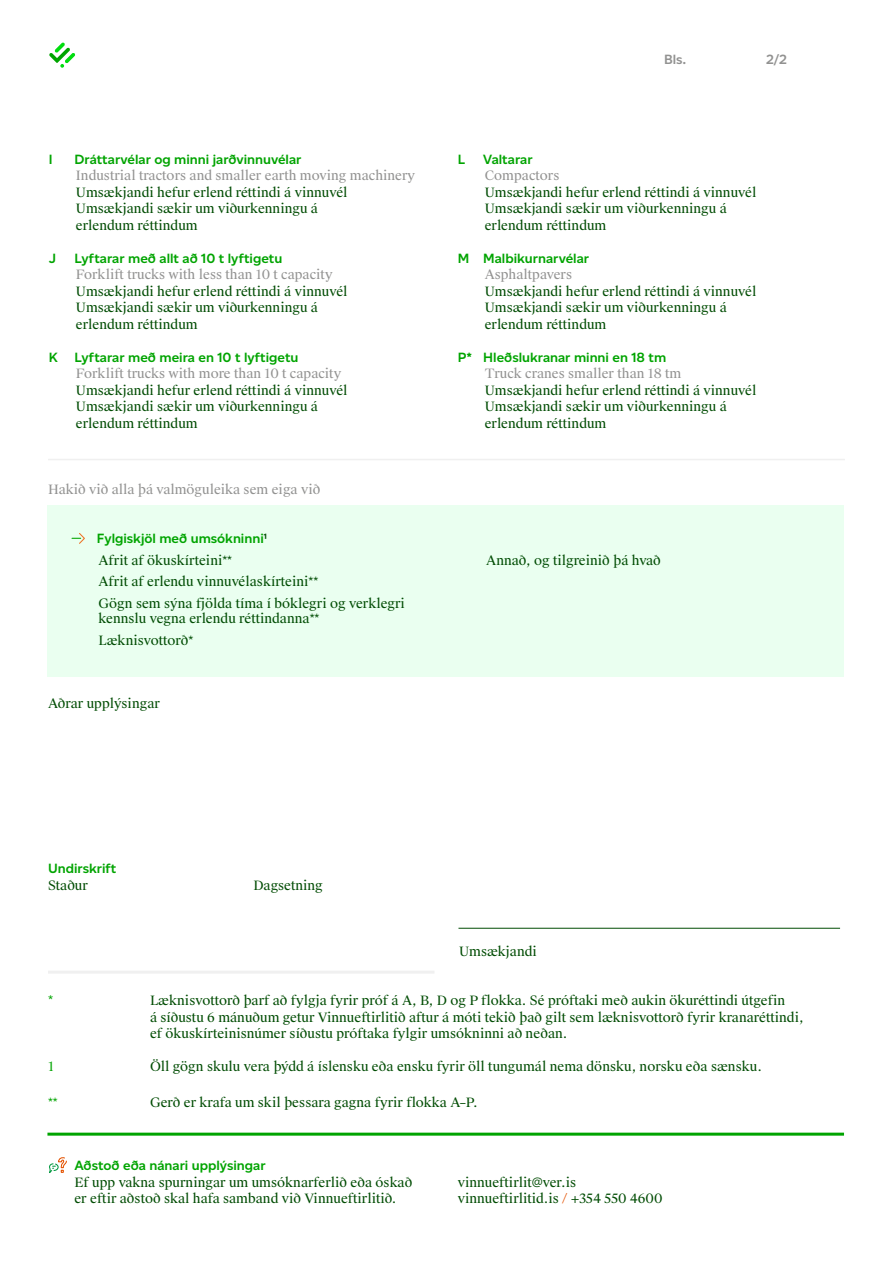
<style>
.page{position:relative;width:893px;height:1263px;background:#fff}
.page>*{position:absolute;margin:0;border:0;box-sizing:border-box;transform-origin:0 0}
.t1{font:600 13.5px "VER Altform";color:#00a400}
.t2{font:600 13.5px "VER Altform";color:#929291}
.t3{font:13.5px "Suisse Works";color:#00a400}
.t4{font:12.9px/16.5px "Suisse Works";color:#004c03}
.t5{font:12.9px "Suisse Works";color:#929291}
.t6{font:12.9px "Suisse Works";color:#00a400}
.s1{color:#004c03}
.s2{font-weight:500;color:#e45200}
</style>
<div class="page">
<svg style="left:49px;top:42px;width:26px;height:26px"></svg>
<svg style="left:49px;top:1157px;width:18px;height:16px"></svg>
<hr style="left:47px;top:1133px;width:797px;height:3px;background:#00a400">
<hr style="left:48px;top:971px;width:386px;height:3px;background:#f0f0f0">
<hr style="left:458px;top:928px;width:382px;height:1px;background:#004c03">
<hr style="left:48px;top:459px;width:797px;height:1px;background:#f0f0f0">
<div style="left:47px;top:505px;width:797px;height:171px;background:#eafff0"></div>
<svg style="left:72px;top:533px;width:13px;height:11px"></svg>
<p class="t1" style="left:49px;top:151px;width:5px">I</p>
<p class="t1" style="left:74px;top:151px;width:228px">Dráttarvélar og minni jarðvinnuvélar</p>
<p class="t5" style="left:76px;top:167px;width:341px">Industrial tractors and smaller earth moving machinery</p>
<p class="t4" style="left:76px;top:184px;width:273px">Umsækjandi hefur erlend réttindi á vinnuvél<br>Umsækjandi sækir um viðurkenningu á erlendum réttindum</p>
<p class="t1" style="left:49px;top:250px;width:9px">J</p>
<p class="t1" style="left:74px;top:250px;width:209px">Lyftarar með allt að 10 t lyftigetu</p>
<p class="t5" style="left:76px;top:266px;width:258px">Forklift trucks with less than 10 t capacity</p>
<p class="t4" style="left:76px;top:283px;width:273px">Umsækjandi hefur erlend réttindi á vinnuvél<br>Umsækjandi sækir um viðurkenningu á erlendum réttindum</p>
<p class="t1" style="left:49px;top:349px;width:251px">K Lyftarar með meira en 10 t lyftigetu</p>
<p class="t5" style="left:76px;top:365px;width:267px">Forklift trucks with more than 10 t capacity</p>
<p class="t4" style="left:76px;top:382px;width:273px">Umsækjandi hefur erlend réttindi á vinnuvél<br>Umsækjandi sækir um viðurkenningu á erlendum réttindum</p>
<p class="t5" style="left:48px;top:481px;width:274px">Hakið við alla þá valmöguleika sem eiga við</p>
<p class="t1" style="left:97px;top:531px;width:172px">Fylgiskjöl með umsókninni<span class="s1">¹</span></p>
<p class="t4" style="left:98px;top:550px;width:308px;line-height:21.6px">Afrit af ökuskírteini**<br>Afrit af erlendu vinnuvélaskírteini**<br>Gögn sem sýna fjölda tíma í bóklegri og verklegri</p>
<p class="t4" style="left:98px;top:608px;width:222px;line-height:21.6px">kennslu vegna erlendu réttindanna**<br>Læknisvottorð*</p>
<p class="t4" style="left:48px;top:695px;width:113px">Aðrar upplýsingar</p>
<p class="t2" style="left:664px;top:52px;width:23px">Bls.</p>
<p class="t2" style="left:766px;top:52px;width:23px">2/2</p>
<p class="t1" style="left:458px;top:151px;width:9px">L</p>
<p class="t1" style="left:483px;top:151px;width:51px">Valtarar</p>
<p class="t5" style="left:485px;top:167px;width:76px">Compactors</p>
<p class="t4" style="left:485px;top:184px;width:273px">Umsækjandi hefur erlend réttindi á vinnuvél<br>Umsækjandi sækir um viðurkenningu á erlendum réttindum</p>
<p class="t1" style="left:458px;top:250px;width:133px">M Malbikurnarvélar</p>
<p class="t5" style="left:485px;top:266px;width:89px">Asphaltpavers</p>
<p class="t4" style="left:485px;top:283px;width:273px">Umsækjandi hefur erlend réttindi á vinnuvél<br>Umsækjandi sækir um viðurkenningu á erlendum réttindum</p>
<p class="t1" style="left:458px;top:349px;width:210px">P* Hleðslukranar minni en 18 tm</p>
<p class="t5" style="left:485px;top:365px;width:198px">Truck cranes smaller than 18 tm</p>
<p class="t4" style="left:485px;top:382px;width:273px">Umsækjandi hefur erlend réttindi á vinnuvél<br>Umsækjandi sækir um viðurkenningu á erlendum réttindum</p>
<p class="t4" style="left:486px;top:553px;width:176px">Annað, og tilgreinið þá hvað</p>
<p class="t1" style="left:48px;top:861px;width:70px">Undirskrift</p>
<p class="t4" style="left:48px;top:877px;width:41px">Staður</p>
<p class="t4" style="left:253px;top:877px;width:71px">Dagsetning</p>
<p class="t4" style="left:459px;top:943px;width:79px">Umsækjandi</p>
<p class="t3" style="left:48px;top:992px;width:7px">*</p>
<p class="t4" style="left:150px;top:992px;width:655px">Læknisvottorð þarf að fylgja fyrir próf á A, B, D og P flokka. Sé próftaki með aukin ökuréttindi útgefin<br>á síðustu 6 mánuðum getur Vinnueftirlitið aftur á móti tekið það gilt sem læknisvottorð fyrir kranaréttindi, ef ökuskírteinisnúmer síðustu próftaka fylgir umsókninni að neðan.</p>
<p class="t6" style="left:48px;top:1058px;width:7px">1</p>
<p class="t4" style="left:150px;top:1058px;width:613px">Öll gögn skulu vera þýdd á íslensku eða ensku fyrir öll tungumál nema dönsku, norsku eða sænsku.</p>
<p class="t6" style="left:48px;top:1094px;width:11px">**</p>
<p class="t4" style="left:150px;top:1094px;width:329px">Gerð er krafa um skil þessara gagna fyrir flokka A–P.</p>
<p class="t1" style="left:74px;top:1158px;width:193px">Aðstoð eða nánari upplýsingar</p>
<p class="t4" style="left:74px;top:1174px;width:339px">Ef upp vakna spurningar um umsóknarferlið eða óskað er eftir aðstoð skal hafa samband við Vinnueftirlitið.</p>
<p class="t4" style="left:458px;top:1174px;width:206px">vinnueftirlit@ver.is vinnueftirlitid.is <span class="s2">/</span> +354 550 4600</p>
</div>
